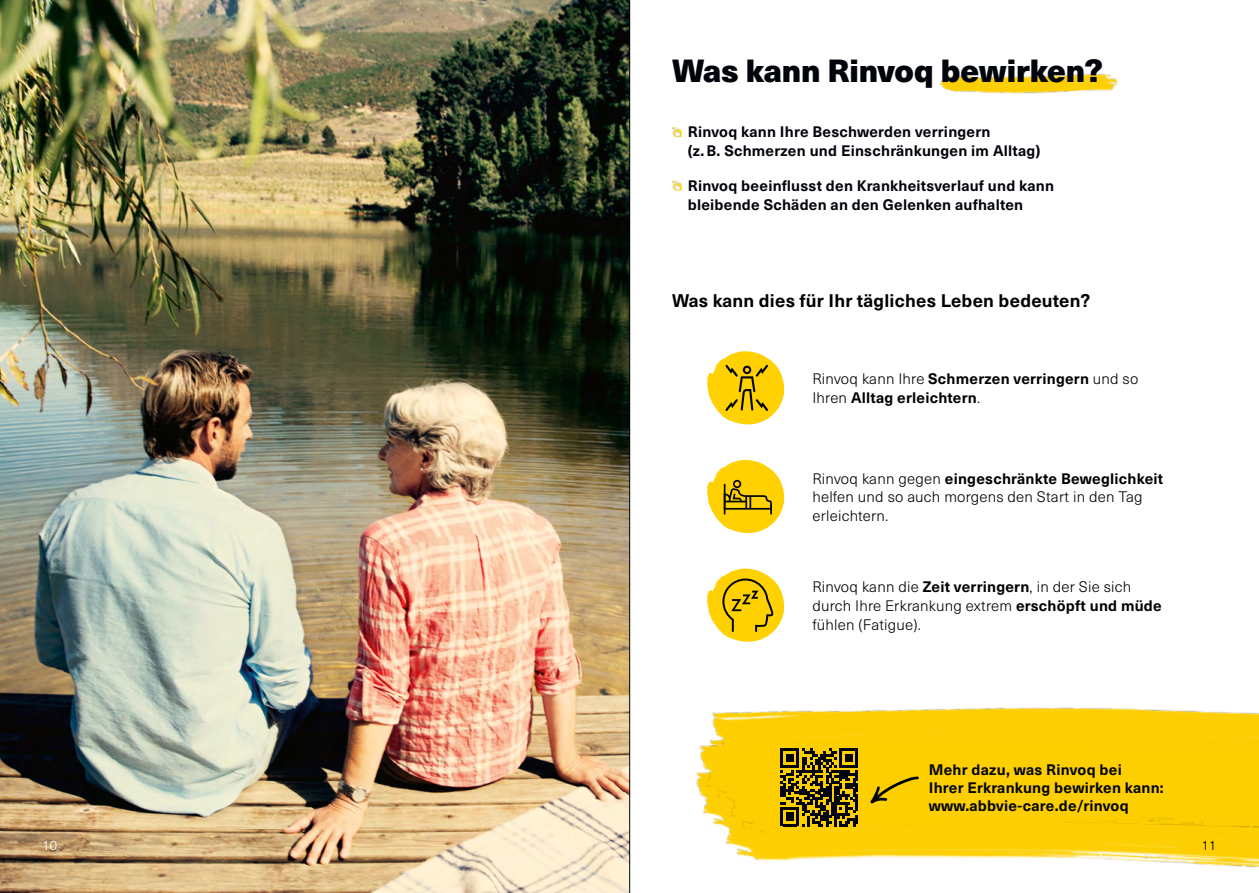
<style>
.page{position:relative;width:1259px;height:893px;background:#fff}
.page>*{position:absolute;margin:0;border:0;box-sizing:border-box;transform-origin:0 0}
.t1{font:900 31.5px "Neue Haas Unica W1 G";letter-spacing:-.005em;color:#01040a}
.t2{font:700 18px "Neue Haas Unica Pro";letter-spacing:.01em;color:#000}
.t3{font:700 15px/18.8px "Neue Haas Unica Pro";letter-spacing:.015em;color:#01040a}
.t4{font:300 15px/18.8px "Neue Haas Unica Pro";letter-spacing:.015em;color:#000}
.t5{font:700 15px/18.8px "Neue Haas Unica Pro";letter-spacing:.015em;color:#000}
.t6{font:300 13.5px "Neue Haas Unica Pro";color:#fff}
.t7{font:300 13.5px "Neue Haas Unica Pro";color:#01040a}
.s1{font-weight:300}
.s2{font-weight:700}
</style>
<div class="page">
<img style="left:737px;top:854px;width:522px;height:14px">
<img style="left:696px;top:707px;width:563px;height:147px">
<img style="left:0;top:0;width:629px;height:893px">
<img style="left:939px;top:73px;width:179px;height:21px">
<svg style="left:672px;top:127px;width:10px;height:10px"></svg>
<svg style="left:672px;top:181px;width:10px;height:10px"></svg>
<svg style="left:707px;top:569px;width:77px;height:73px"></svg>
<svg style="left:780px;top:749px;width:78px;height:77px;background:#695805"></svg>
<svg style="left:870px;top:776px;width:48px;height:28px"></svg>
<svg style="left:707px;top:460px;width:77px;height:73px"></svg>
<svg style="left:707px;top:351px;width:77px;height:74px"></svg>
<hr style="left:629px;top:0;width:1px;height:893px;background:#01040a">
<p class="t6" style="left:43px;top:838px;width:16px">10</p>
<p class="t1" style="left:672px;top:46px;width:432px">Was kann Rinvoq bewirken?</p>
<p class="t3" style="left:688px;top:123px;width:354px">Rinvoq kann Ihre Beschwerden verringern<br>(z.B. Schmerzen und Einschränkungen im Alltag)</p>
<p class="t3" style="left:688px;top:176px;width:368px">Rinvoq beeinflusst den Krankheitsverlauf und kann bleibende Schäden an den Gelenken aufhalten</p>
<p class="t2" style="left:672px;top:290px;width:420px">Was kann dies für Ihr tägliches Leben bedeuten?</p>
<p class="t5" style="left:812px;top:370px;width:328px"><span class="s1">Rinvoq kann Ihre</span> Schmerzen verringern <span class="s1">und so<br>Ihren</span> Alltag erleichtern<span class="s1">.</span></p>
<p class="t4" style="left:812px;top:469px;width:352px">Rinvoq kann gegen <span class="s2">eingeschränkte Beweglichkeit </span>helfen und so auch morgens den Start in den Tag erleichtern.</p>
<p class="t4" style="left:812px;top:578px;width:351px">Rinvoq kann die <span class="s2">Zeit verringern</span>, in der Sie sich durch Ihre Erkrankung extrem <span class="s2">erschöpft und müde </span>fühlen (Fatigue).</p>
<p class="t3" style="left:929px;top:761px;width:236px;line-height:18px">Mehr dazu, was Rinvoq bei<br>Ihrer Erkrankung bewirken kann: www.abbvie-care.de/rinvoq</p>
<p class="t7" style="left:1201px;top:838px;width:16px">11</p>
</div>
